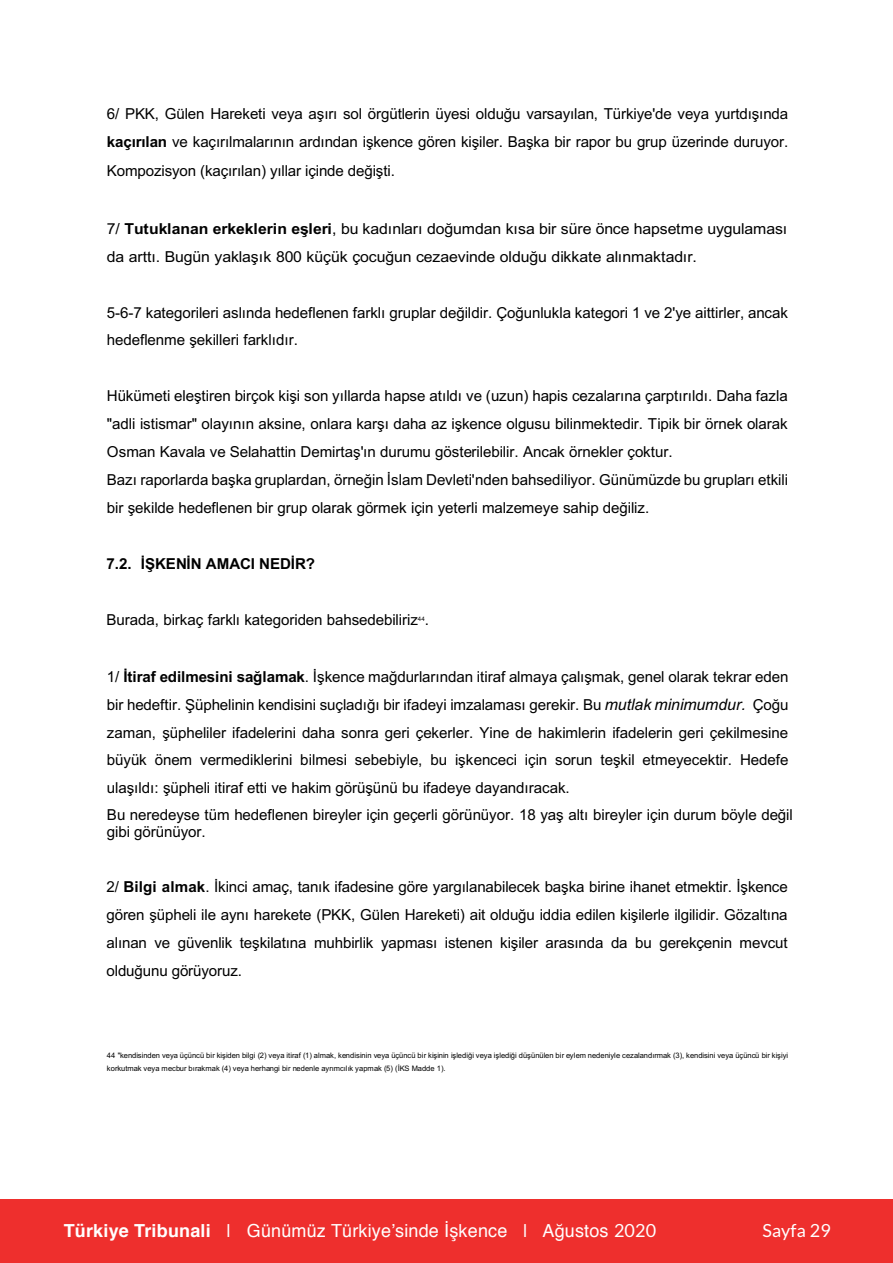
<style>
.page{position:relative;width:893px;height:1263px;background:#fff}
.page>*{position:absolute;margin:0;border:0;box-sizing:border-box;transform-origin:0 0}
.t1{font:18px "Helvetica";letter-spacing:.01em;color:#fff}
.t2{font:18px "Lato";letter-spacing:.01em;color:#fff}
.t3{font:15.15px/27.9px "Arial";letter-spacing:-.01em;color:#000}
.t4{font:15.15px/27.8px "Arial";letter-spacing:-.01em;color:#000;scale:1.05 1}
.t5{font:700 15.15px "Arial";letter-spacing:-.005em;color:#000}
.t6{font:7.5px/12.9px "Arial";letter-spacing:.015em;color:#000}
.t7{font:6.15px "Arial";color:#000}
.s1{font-weight:700}
.s2{font-style:italic;font-size:15.9px}
.s3{font-family:"Lato"}
</style>
<div class="page">
<div style="left:0;top:1199px;width:893px;height:64px;background:#ee2f2d"></div>
<p class="t3" style="left:107px;top:100px;width:683px;text-align:justify">6/ PKK, Gülen Hareketi veya aşırı sol örgütlerin üyesi olduğu varsayılan, Türkiye'de veya yurtdışında <span class="s1">kaçırılan</span> ve kaçırılmalarının ardından işkence gören kişiler. Başka bir rapor bu grup üzerinde duruyor.<br>Kompozisyon (kaçırılan) yıllar içinde değişti.</p>
<p class="t4" style="left:107px;top:215px;width:650px">7/ <span class="s1">Tutuklanan erkeklerin eşleri</span>, bu kadınları doğumdan kısa bir süre önce hapsetme uygulaması da arttı. Bugün yaklaşık 800 küçük çocuğun cezaevinde olduğu dikkate alınmaktadır.</p>
<p class="t3" style="left:107px;top:298px;width:683px">5-6-7 kategorileri aslında hedeflenen farklı gruplar değildir. Çoğunlukla kategori 1 ve 2'ye aittirler, ancak hedeflenme şekilleri farklıdır.</p>
<p class="t3" style="left:107px;top:382px;width:683px">Hükümeti eleştiren birçok kişi son yıllarda hapse atıldı ve (uzun) hapis cezalarına çarptırıldı. Daha fazla "adli istismar" olayının aksine, onlara karşı daha az işkence olgusu bilinmektedir. Tipik bir örnek olarak Osman Kavala ve Selahattin Demirtaş'ın durumu gösterilebilir. Ancak örnekler çoktur.<br>Bazı raporlarda başka gruplardan, örneğin İslam Devleti'nden bahsediliyor. Günümüzde bu grupları etkili bir şekilde hedeflenen bir grup olarak görmek için yeterli malzemeye sahip değiliz.</p>
<p class="t5" style="left:107px;top:553px;width:210px">7.2. İŞKENİN AMACI NEDİR?</p>
<p class="t3" style="left:107px;top:606px;width:313px">Burada, birkaç farklı kategoriden bahsedebiliriz</p>
<p class="t7" style="left:418px;top:615px;width:9px">44</p>
<p class="t3" style="left:425px;top:606px;width:6px">.</p>
<p class="t3" style="left:107px;top:663px;width:687px">1/ <span class="s1">İtiraf edilmesini sağlamak</span>. İşkence mağdurlarından itiraf almaya çalışmak, genel olarak tekrar eden bir hedeftir. Şüphelinin kendisini suçladığı bir ifadeyi imzalaması gerekir. Bu <span class="s2">mutlak minimumdur.</span> Çoğu zaman, şüpheliler ifadelerini daha sonra geri çekerler. Yine de hakimlerin ifadelerin geri çekilmesine büyük önem vermediklerini bilmesi sebebiyle, bu işkenceci için sorun teşkil etmeyecektir. Hedefe ulaşıldı: şüpheli itiraf etti ve hakim görüşünü bu ifadeye dayandıracak.<br>Bu neredeyse tüm hedeflenen bireyler için geçerli görünüyor. 18 yaş altı bireyler için durum böyle değil</p>
<p class="t3" style="left:107px;top:818px;width:100px">gibi görünüyor.</p>
<p class="t3" style="left:107px;top:873px;width:683px;text-align:justify">2/ <span class="s1">Bilgi almak</span>. İkinci amaç, tanık ifadesine göre yargılanabilecek başka birine ihanet etmektir. İşkence gören şüpheli ile aynı harekete (PKK, Gülen Hareketi) ait olduğu iddia edilen kişilerle ilgilidir. Gözaltına alınan ve güvenlik teşkilatına muhbirlik yapması istenen kişiler arasında da bu gerekçenin mevcut olduğunu görüyoruz.</p>
<p class="t6" style="left:107px;top:1048px;width:683px">44 "kendisinden veya üçüncü bir kişiden bilgi (2) veya itiraf (1) almak, kendisinin veya üçüncü bir kişinin işlediği veya işlediği düşünülen bir eylem nedeniyle cezalandırmak (3), kendisini veya üçüncü bir kişiyi korkutmak veya mecbur bırakmak (4) veya herhangi bir nedenle ayrımcılık yapmak (5) (İKS Madde 1).</p>
<p class="t1" style="left:64px;top:1217px;width:594px"><span class="s1">Türkiye Tribunali</span> | Günümüz Türkiye’sinde İşkence | Ağustos <span class="s3">2020</span></p>
<p class="t2" style="left:762px;top:1220px;width:70px">Sayfa 29</p>
</div>
